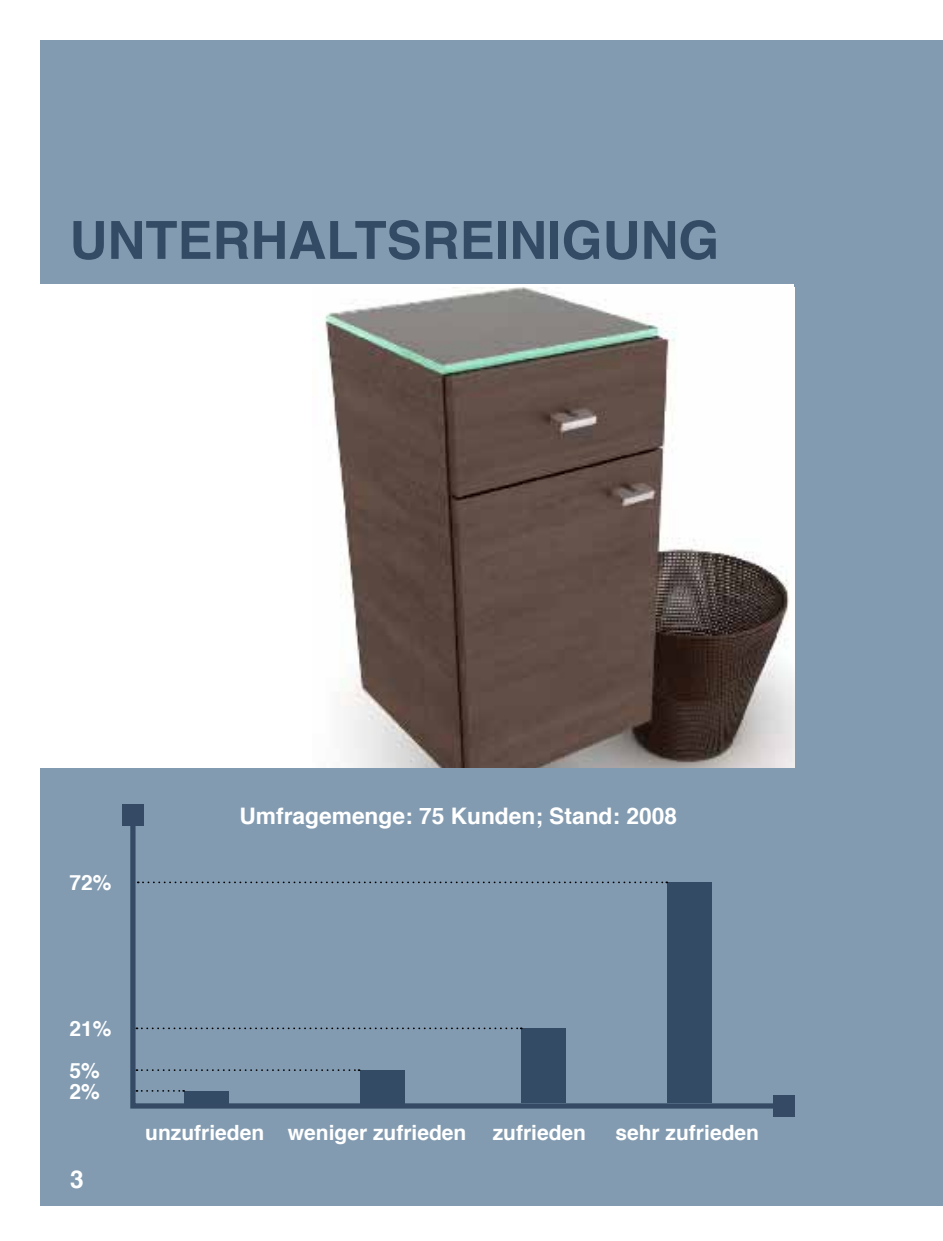
<style>
.page{position:relative;width:943px;height:1241px;background:#fff}
.page>*{position:absolute;margin:0;border:0;box-sizing:border-box;transform-origin:0 0}
.t1{font:700 52.5px "Helvetica";color:#344b65}
.t2{font:700 24.5px "Helvetica";color:#fff}
.t3{font:700 22.75px "Helvetica";color:#fff}
.t4{font:700 21px/41.8px "Helvetica";color:#fff}
</style>
<div class="page">
<div style="left:40px;top:40px;width:903px;height:1165px;background:#829bb1"></div>
<div style="left:35px;top:284px;width:759px;height:483px;background:#fff"></div>
<img style="left:324px;top:288px;width:470px;height:479px">
<svg style="left:128px;top:809px;width:645px;height:300px"></svg>
<div style="left:122px;top:804px;width:21px;height:21px;background:#354b65"></div>
<div style="left:773px;top:1095px;width:21px;height:21px;background:#354b65"></div>
<div style="left:184px;top:1090px;width:44px;height:13px;background:#344b65"></div>
<div style="left:360px;top:1069px;width:44px;height:34px;background:#344b65"></div>
<div style="left:521px;top:1028px;width:44px;height:75px;background:#344b65"></div>
<div style="left:666px;top:882px;width:45px;height:221px;background:#344b65"></div>
<svg style="left:138px;top:881px;width:529px;height:2px"></svg>
<svg style="left:136px;top:1027px;width:386px;height:2px"></svg>
<svg style="left:136px;top:1069px;width:223px;height:1px"></svg>
<svg style="left:136px;top:1089px;width:48px;height:2px"></svg>
<h1 class="t1" style="left:69px;top:198px;width:651px">UNTERHALTSREINIGUNG</h1>
<p class="t4" style="left:69px;top:862px;width:44px">72%</p>
<p class="t3" style="left:239px;top:797px;width:439px">Umfragemenge: 75 Kunden; Stand: 2008</p>
<p class="t4" style="left:69px;top:1008px;width:44px">21%<br>5%</p>
<p class="t4" style="left:69px;top:1070px;width:32px">2%</p>
<p class="t2" style="left:70px;top:1159px;width:15px">3</p>
<p class="t4" style="left:145px;top:1112px;width:442px">unzufrieden weniger zufrieden zufrieden</p>
<p class="t4" style="left:615px;top:1112px;width:145px">sehr zufrieden</p>
</div>
